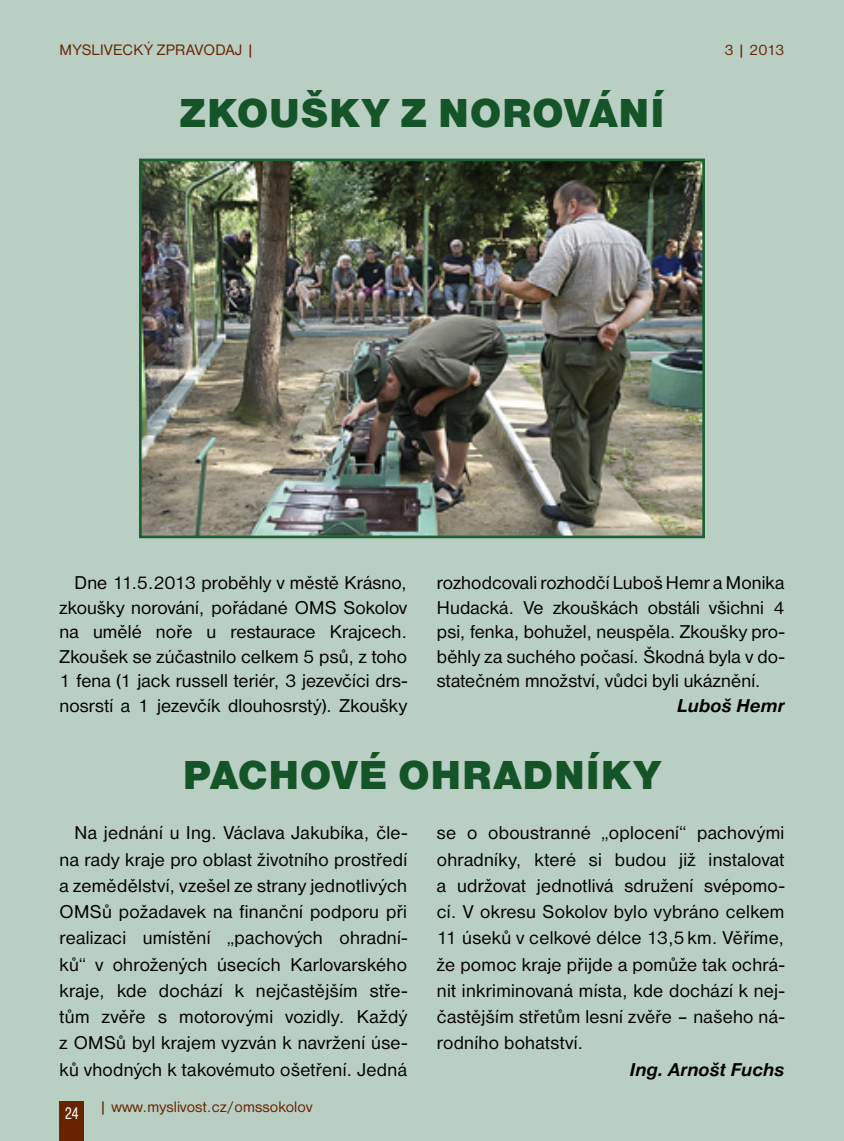
<style>
.page{position:relative;width:844px;height:1141px;background:#fff}
.page>*{position:absolute;margin:0;border:0;box-sizing:border-box;transform-origin:0 0}
.t1{font:42px "Nimbus Sans DOT Blac";letter-spacing:.02em;color:#155429}
.t2{font:19.25px/26.2px "Nimbus Sans DOT";letter-spacing:.01em;color:#000;text-align:justify}
.t3{font:italic 700 19.25px "Nimbus Sans DOT";color:#000}
.t4{font:condensed 17.5px "Nimbus Sans DOT";color:#fff;scale:.9 1}
.t5{font:15.75px "Nimbus Sans DOT";letter-spacing:.01em;color:#682400}
</style>
<div class="page">
<div style="left:0;top:0;width:843px;height:1141px;background:#bacfc4"></div>
<div style="left:60px;top:1101px;width:24px;height:40px;background:#682400"></div>
<img style="left:143px;top:163px;width:557px;height:371px">
<div style="left:139px;top:159px;width:565px;height:379px;border:3px solid #195f2f"></div>
<p class="t5" style="left:60px;top:41px;width:196px">MYSLIVECKÝ ZPRAVODAJ |</p>
<p class="t5" style="left:724px;top:41px;width:62px">3 | 2013</p>
<h1 class="t1" style="left:179px;top:89px;width:486px">ZKOUŠKY Z NOROVÁNÍ</h1>
<p class="t2" style="left:60px;top:571px;width:349px;line-height:24.5px;text-indent:15px">Dne 11.5.2013 proběhly v městě Krásno, zkoušky norování, pořádané OMS Sokolov na umělé noře u restaurace Krajcech.<br>Zkoušek se zúčastnilo celkem 5 psů, z toho 1 fena (1 jack russell teriér, 3 jezevčíci drs&shy;nosrstí a 1 jezevčík dlouhosrstý). Zkoušky</p>
<p class="t2" style="left:437px;top:571px;width:349px;line-height:24.5px">rozhodcovali rozhodčí Luboš Hemr a Monika Hudacká. Ve zkouškách obstáli všichni 4 psi, fenka, bohužel, neuspěla. Zkoušky pro&shy;běhly za suchého počasí. Škodná byla v do&shy;statečném množství, vůdci byli ukáznění.</p>
<p class="t3" style="left:677px;top:694px;width:109px">Luboš Hemr</p>
<h1 class="t1" style="left:183px;top:750px;width:448px">PACHOVÉ OHRADNÍKY</h1>
<p class="t2" style="left:60px;top:820px;width:349px;text-indent:15px">Na jednání u Ing. Václava Jakubíka, čle&shy;na rady kraje pro oblast životního prostředí a zemědělství, vzešel ze strany jednotlivých OMSů požadavek na finanční podporu při realizaci umístění „pachových ohradní&shy;ků“ v ohrožených úsecích Karlovarského kraje, kde dochází k nejčastějším stře&shy;tům zvěře s motorovými vozidly. Každý z OMSů byl krajem vyzván k navržení úse&shy;ků vhodných k takovémuto ošetření. Jedná</p>
<p class="t2" style="left:437px;top:820px;width:349px">se o oboustranné „oplocení“ pachovými ohradníky, které si budou již instalovat a udržovat jednotlivá sdružení svépomo&shy;cí. V okresu Sokolov bylo vybráno celkem 11 úseků v celkové délce 13,5 km. Věříme, že pomoc kraje přijde a pomůže tak ochrá&shy;nit inkriminovaná místa, kde dochází k nej&shy;častějším střetům lesní zvěře – našeho ná&shy;rodního bohatství.</p>
<p class="t3" style="left:629px;top:1058px;width:156px">Ing. Arnošt Fuchs</p>
<p class="t4" style="left:65px;top:1104px;width:17px">24</p>
<p class="t5" style="left:99px;top:1098px;width:214px">| www.myslivost.cz/omssokolov</p>
</div>
